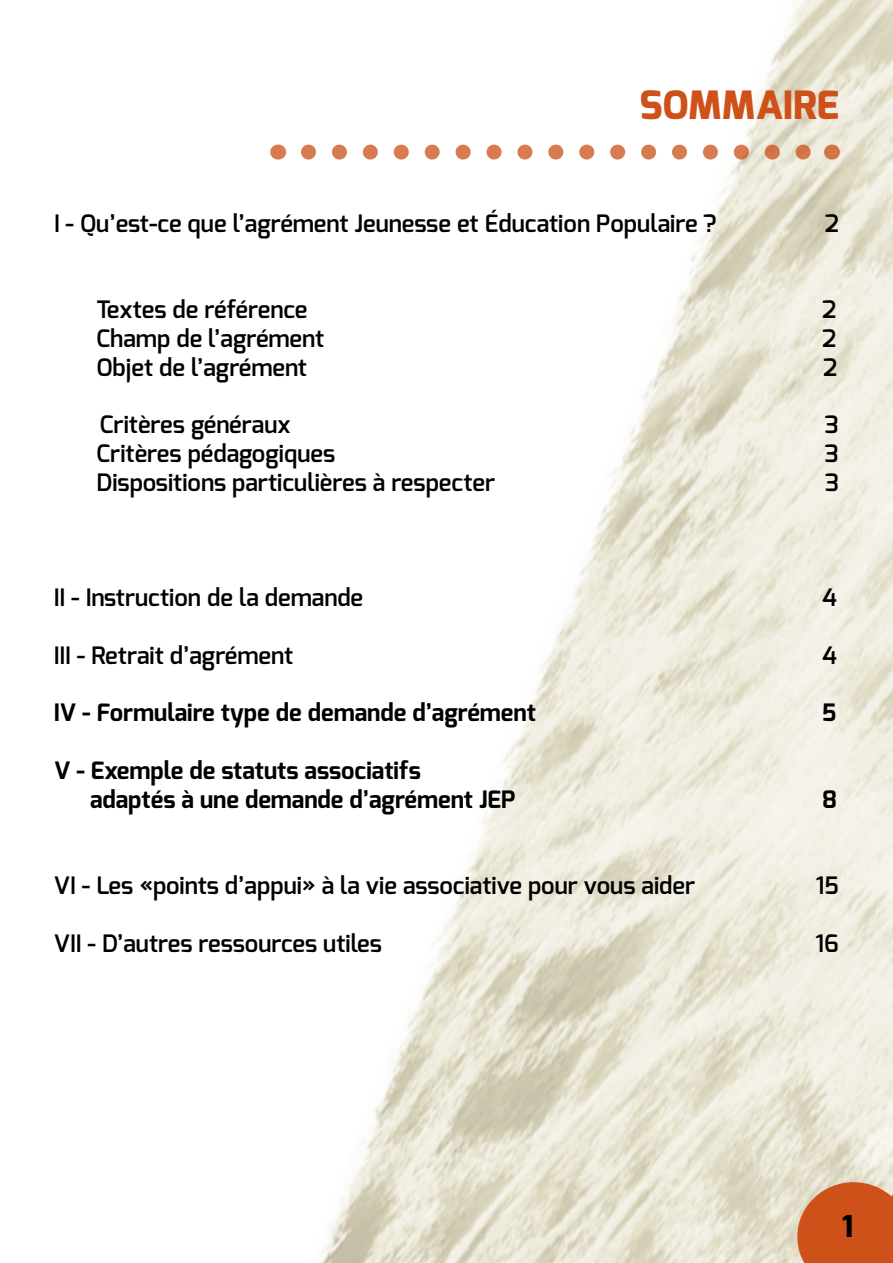
<style>
.page{position:relative;width:893px;height:1263px;background:#fff}
.page>*{position:absolute;margin:0;border:0;box-sizing:border-box;transform-origin:0 0}
.t1{font:800 39px "Exo";color:#cd5118}
.t2{font:800 30px "Exo";color:#000}
.t3{font:600 24px "Exo";color:#000}
.t4{font:700 24px/28.8px "Exo";color:#000}
</style>
<div class="page">
<img style="left:307px;top:0;width:586px;height:1263px">
<svg style="left:308px;top:145px;width:508px;height:15px"></svg>
<svg style="left:278px;top:145px;width:1px;height:15px"></svg>
<svg style="left:831px;top:145px;width:1px;height:15px"></svg>
<svg style="left:797px;top:1181px;width:96px;height:82px;background:#cf632f"></svg>
<h1 class="t1" style="left:639px;top:80px;width:201px">SOMMAIRE</h1>
<p class="t3" style="left:54px;top:208px;width:664px">I - Qu’est-ce que l’agrément Jeunesse et Éducation Populaire ?</p>
<p class="t3" style="left:825px;top:208px;width:16px">2</p>
<p class="t3" style="left:97px;top:294px;width:212px">Textes de référence</p>
<p class="t3" style="left:822px;top:294px;width:16px">2</p>
<p class="t3" style="left:97px;top:323px;width:229px">Champ de l’agrément</p>
<p class="t3" style="left:822px;top:323px;width:16px">2</p>
<p class="t3" style="left:97px;top:352px;width:212px">Objet de l’agrément</p>
<p class="t3" style="left:823px;top:352px;width:16px">2</p>
<p class="t3" style="left:100px;top:409px;width:192px">Critères généraux</p>
<p class="t3" style="left:825px;top:409px;width:16px">3</p>
<p class="t3" style="left:97px;top:438px;width:240px">Critères pédagogiques</p>
<p class="t3" style="left:825px;top:438px;width:16px">3</p>
<p class="t3" style="left:97px;top:467px;width:400px">Dispositions particulières à respecter</p>
<p class="t3" style="left:825px;top:467px;width:16px">3</p>
<p class="t3" style="left:54px;top:582px;width:311px">II - Instruction de la demande</p>
<p class="t3" style="left:822px;top:582px;width:16px">4</p>
<p class="t3" style="left:54px;top:640px;width:241px">III - Retrait d’agrément</p>
<p class="t3" style="left:822px;top:640px;width:16px">4</p>
<p class="t4" style="left:54px;top:698px;width:483px">IV - Formulaire type de demande d’agrément</p>
<p class="t4" style="left:822px;top:698px;width:16px">5</p>
<p class="t4" style="left:90px;top:756px;width:427px;text-indent:-36px">V - Exemple de statuts associatifs<br>adaptés à une demande d’agrément JEP</p>
<p class="t4" style="left:822px;top:785px;width:16px">8</p>
<p class="t3" style="left:54px;top:870px;width:643px">VI - Les «points d’appui» à la vie associative pour vous aider</p>
<p class="t3" style="left:816px;top:870px;width:25px">15</p>
<p class="t3" style="left:54px;top:928px;width:329px">VII - D’autres ressources utiles</p>
<p class="t3" style="left:815px;top:928px;width:25px">16</p>
<p class="t2" style="left:842px;top:1207px;width:13px">1</p>
</div>
